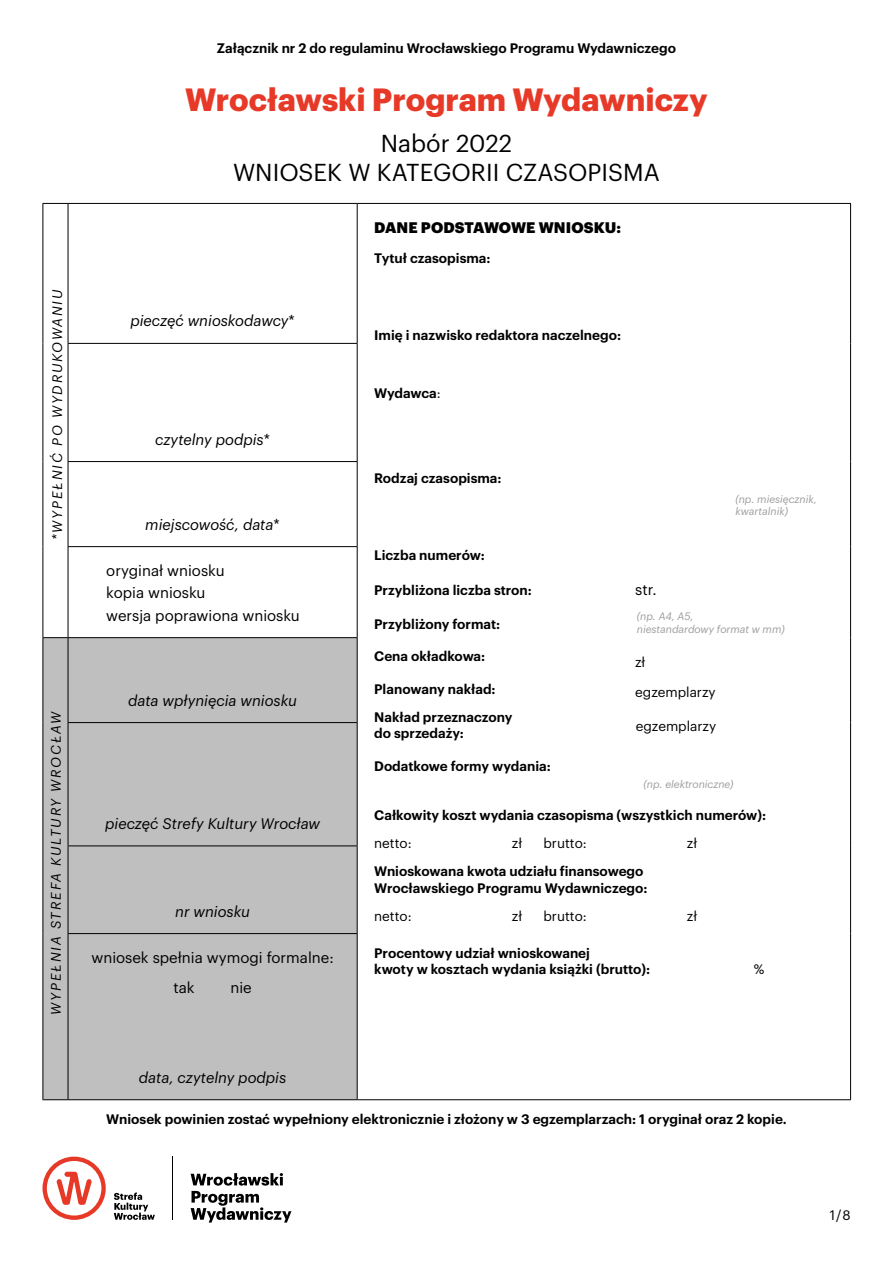
<style>
.page{position:relative;width:893px;height:1263px;background:#fff}
.page>*{position:absolute;margin:0;border:0;box-sizing:border-box;transform-origin:0 0}
.t1{font:700 31.5px "Graphik";color:#e73927}
.t2{font:24px/28.8px "Graphik";color:#000;text-align:center}
.t3{font:italic 15px "Graphik";color:#000}
.t4{font:15px/22.5px "Graphik";color:#000}
.t5{font:900 15px "Graphik";letter-spacing:.005em;color:#000}
.t6{font:600 13.5px/16.2px "Graphik";color:#000}
.t7{font:13.5px "Graphik";color:#000}
.t8{font:italic 13.5px "Graphik";letter-spacing:.135em;color:#000}
.t9{font:italic 10.5px/12.6px "Graphik";color:#9d9d9c}
.s1{font-style:normal}
.s2{font-weight:400}
</style>
<div class="page">
<svg style="left:191px;top:1191px;width:100px;height:31px"></svg>
<svg style="left:191px;top:1173px;width:92px;height:12px"></svg>
<hr style="left:172px;top:1156px;width:1px;height:64px;background:#000">
<svg style="left:43px;top:1156px;width:63px;height:64px"></svg>
<svg style="left:114px;top:1192px;width:41px;height:28px"></svg>
<div style="left:44px;top:638px;width:313px;height:461px;background:#bfbfbf"></div>
<svg style="left:43px;top:203px;width:25px;height:1px"></svg>
<hr style="left:43px;top:204px;width:1px;height:139px;background:#000">
<hr style="left:68px;top:203px;width:289px;height:1px;background:#000">
<hr style="left:68px;top:204px;width:1px;height:139px;background:#000">
<hr style="left:357px;top:203px;width:494px;height:1px;background:#000">
<hr style="left:357px;top:204px;width:1px;height:139px;background:#000">
<hr style="left:850px;top:204px;width:1px;height:139px;background:#000">
<hr style="left:43px;top:343px;width:1px;height:119px;background:#000">
<hr style="left:68px;top:343px;width:290px;height:1px;background:#000">
<hr style="left:68px;top:344px;width:1px;height:117px;background:#000">
<hr style="left:357px;top:344px;width:1px;height:117px;background:#000">
<hr style="left:850px;top:343px;width:1px;height:119px;background:#000">
<hr style="left:43px;top:462px;width:1px;height:85px;background:#000">
<hr style="left:68px;top:461px;width:290px;height:1px;background:#000">
<hr style="left:68px;top:462px;width:1px;height:84px;background:#000">
<hr style="left:357px;top:462px;width:1px;height:84px;background:#000">
<hr style="left:850px;top:462px;width:1px;height:85px;background:#000">
<hr style="left:43px;top:547px;width:1px;height:90px;background:#000">
<hr style="left:68px;top:546px;width:290px;height:1px;background:#000">
<hr style="left:68px;top:547px;width:1px;height:90px;background:#000">
<hr style="left:357px;top:547px;width:1px;height:90px;background:#000">
<hr style="left:850px;top:547px;width:1px;height:91px;background:#000">
<svg style="left:43px;top:637px;width:25px;height:1px"></svg>
<hr style="left:43px;top:638px;width:1px;height:84px;background:#000">
<hr style="left:68px;top:637px;width:290px;height:1px;background:#000">
<hr style="left:68px;top:638px;width:1px;height:84px;background:#000">
<hr style="left:357px;top:638px;width:1px;height:84px;background:#000">
<hr style="left:850px;top:638px;width:1px;height:84px;background:#000">
<hr style="left:43px;top:722px;width:1px;height:124px;background:#000">
<hr style="left:68px;top:722px;width:290px;height:1px;background:#000">
<hr style="left:68px;top:723px;width:1px;height:122px;background:#000">
<hr style="left:357px;top:723px;width:1px;height:122px;background:#000">
<hr style="left:850px;top:722px;width:1px;height:124px;background:#000">
<hr style="left:43px;top:846px;width:1px;height:87px;background:#000">
<hr style="left:68px;top:845px;width:290px;height:1px;background:#000">
<hr style="left:68px;top:846px;width:1px;height:87px;background:#000">
<hr style="left:357px;top:846px;width:1px;height:87px;background:#000">
<hr style="left:850px;top:846px;width:1px;height:87px;background:#000">
<hr style="left:43px;top:933px;width:1px;height:166px;background:#000">
<hr style="left:68px;top:933px;width:290px;height:1px;background:#000">
<hr style="left:68px;top:934px;width:1px;height:165px;background:#000">
<hr style="left:357px;top:934px;width:1px;height:165px;background:#000">
<hr style="left:850px;top:933px;width:1px;height:166px;background:#000">
<svg style="left:43px;top:1099px;width:25px;height:1px"></svg>
<hr style="left:68px;top:1099px;width:289px;height:1px;background:#000">
<hr style="left:357px;top:1099px;width:494px;height:1px;background:#000">
<p class="t8" style="left:47px;top:540px;width:252px;rotate:-90deg">*WYPEŁNIĆ PO WYDRUKOWANIU</p>
<p class="t8" style="left:46px;top:1015px;width:305px;rotate:-90deg">WYPEŁNIA STREFA KULTURY WROCŁAW</p>
<p class="t6" style="left:217px;top:39px;width:461px">Załącznik nr 2 do regulaminu Wrocławskiego Programu Wydawniczego</p>
<h1 class="t1" style="left:185px;top:75px;width:524px">Wrocławski Program Wydawniczy</h1>
<h2 class="t2" style="left:233px;top:127px;width:428px">Nabór 2022<br>WNIOSEK W KATEGORII CZASOPISMA</h2>
<p class="t3" style="left:130px;top:310px;width:166px">pieczęć wnioskodawcy<span class="s1">*</span></p>
<p class="t3" style="left:155px;top:428px;width:116px">czytelny podpis<span class="s1">*</span></p>
<p class="t3" style="left:145px;top:513px;width:136px">miejscowość, data<span class="s1">*</span></p>
<p class="t4" style="left:106px;top:558px;width:195px">oryginał wniosku<br>kopia wniosku<br>wersja poprawiona wniosku</p>
<p class="t3" style="left:128px;top:689px;width:170px">data wpłynięcia wniosku</p>
<p class="t3" style="left:105px;top:812px;width:216px">pieczęć Strefy Kultury Wrocław</p>
<p class="t3" style="left:175px;top:900px;width:76px">nr wniosku</p>
<p class="t4" style="left:173px;top:941px;width:162px;line-height:30px;text-indent:-82px">wniosek spełnia wymogi formalne: tak</p>
<p class="t4" style="left:230px;top:975px;width:23px">nie</p>
<p class="t3" style="left:139px;top:1066px;width:149px">data, czytelny podpis</p>
<p class="t5" style="left:374px;top:215px;width:248px">DANE PODSTAWOWE WNIOSKU:</p>
<p class="t6" style="left:374px;top:248px;width:118px">Tytuł czasopisma:</p>
<p class="t6" style="left:374px;top:325px;width:248px">Imię i nazwisko redaktora naczelnego:</p>
<p class="t6" style="left:374px;top:384px;width:68px">Wydawca<span class="s2">:</span></p>
<p class="t6" style="left:374px;top:469px;width:129px">Rodzaj czasopisma:</p>
<p class="t9" style="left:735px;top:492px;width:83px">(np. miesięcznik, kwartalnik)</p>
<p class="t6" style="left:374px;top:546px;width:112px">Liczba numerów:</p>
<p class="t6" style="left:374px;top:580px;width:159px">Przybliżona liczba stron:</p>
<p class="t4" style="left:635px;top:577px;width:23px">str.</p>
<p class="t6" style="left:374px;top:615px;width:128px">Przybliżony format:</p>
<p class="t6" style="left:374px;top:647px;width:113px">Cena okładkowa:</p>
<p class="t9" style="left:637px;top:609px;width:150px">(np. A4, A5,<br>niestandardowy format w mm)</p>
<p class="t7" style="left:635px;top:652px;width:12px">zł</p>
<p class="t6" style="left:374px;top:679px;width:123px">Planowany nakład:</p>
<p class="t7" style="left:635px;top:682px;width:82px">egzemplarzy</p>
<p class="t6" style="left:374px;top:708px;width:140px">Nakład przeznaczony do sprzedaży:</p>
<p class="t7" style="left:636px;top:716px;width:82px">egzemplarzy</p>
<p class="t6" style="left:374px;top:756px;width:178px">Dodatkowe formy wydania:</p>
<p class="t6" style="left:374px;top:806px;width:393px">Całkowity koszt wydania czasopisma (wszystkich numerów):</p>
<p class="t7" style="left:374px;top:833px;width:39px">netto:</p>
<p class="t7" style="left:512px;top:833px;width:12px">zł</p>
<p class="t7" style="left:543px;top:833px;width:45px">brutto:</p>
<p class="t7" style="left:687px;top:833px;width:12px">zł</p>
<p class="t6" style="left:374px;top:862px;width:275px">Wnioskowana kwota udziału finansowego<br>Wrocławskiego Programu Wydawniczego:</p>
<p class="t7" style="left:374px;top:906px;width:39px">netto:</p>
<p class="t7" style="left:512px;top:906px;width:12px">zł</p>
<p class="t7" style="left:543px;top:906px;width:45px">brutto:</p>
<p class="t7" style="left:687px;top:906px;width:12px">zł</p>
<p class="t6" style="left:374px;top:943px;width:277px">Procentowy udział wnioskowanej<br>kwoty w kosztach wydania książki (brutto):</p>
<p class="t9" style="left:643px;top:777px;width:92px">(np. elektroniczne)</p>
<p class="t7" style="left:754px;top:959px;width:12px">%</p>
<p class="t6" style="left:106px;top:1110px;width:682px">Wniosek powinien zostać wypełniony elektronicznie i złożony w 3 egzemplarzach: 1 oryginał oraz 2 kopie.</p>
<p class="t7" style="left:830px;top:1205px;width:22px">1/8</p>
</div>
